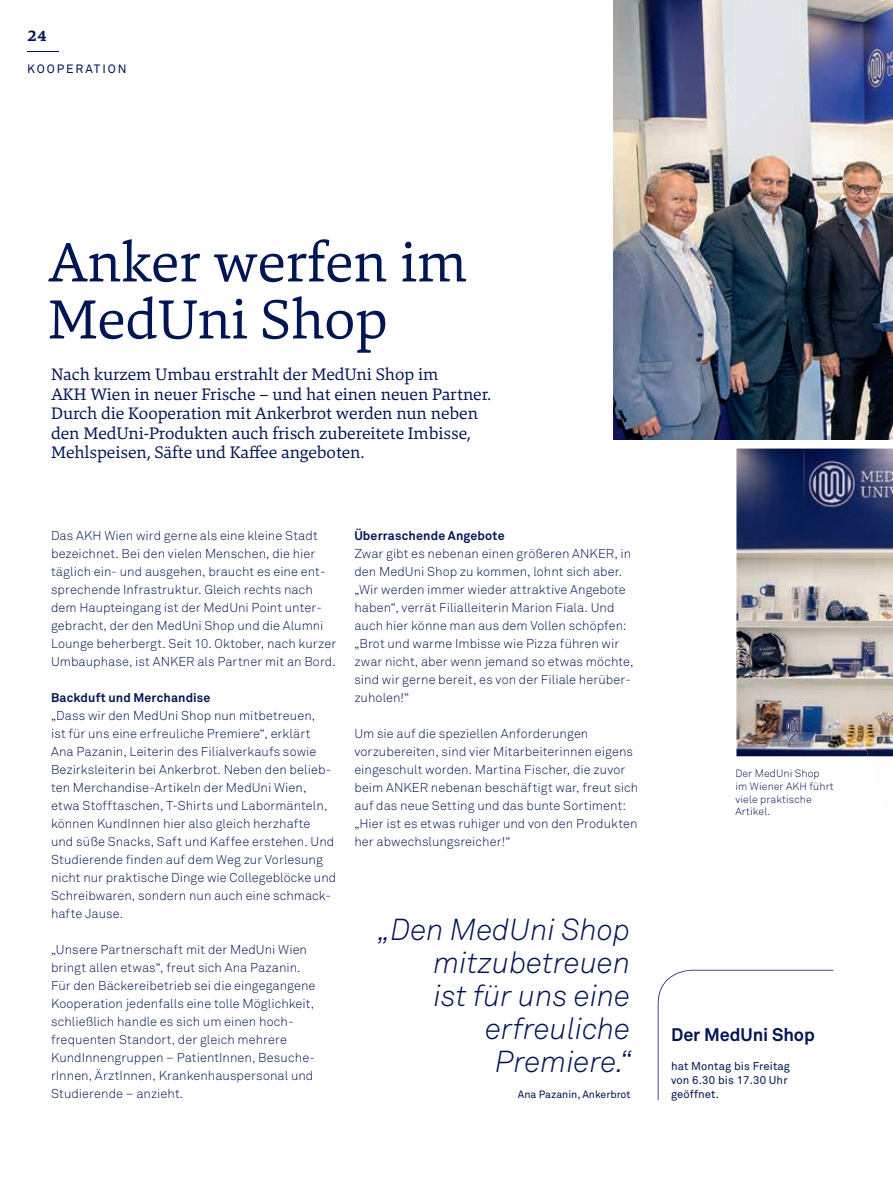
<style>
.page{position:relative;width:893px;height:1191px;background:#fff}
.page>*{position:absolute;margin:0;border:0;box-sizing:border-box;transform-origin:0 0}
.t1{font:57px/57px "Danton";color:#001554}
.t2{font:italic 300 30px/33px "Akkurat Pro";color:#001554;text-align:right}
.t3{font:700 18px "Akkurat Pro";letter-spacing:-.005em;color:#001554}
.t4{font:17.25px/19.5px "Danton";color:#001554}
.t5{font:700 16.5px "Danton";color:#001554}
.t6{font:300 12.75px/18px "Akkurat Pro";letter-spacing:.005em;color:#001554}
.t7{font:700 12.45px "Akkurat Pro";letter-spacing:.01em;color:#001554}
.t8{font:12px "Akkurat Pro";letter-spacing:.16em;color:#001554}
.t9{font:11.25px/14.2px "Akkurat Pro";letter-spacing:.01em;color:#001554}
.t10{font:300 10.5px/12.8px "Akkurat Pro";letter-spacing:.01em;color:#001554}
.t11{font:10.5px "Akkurat Pro";color:#001554}
</style>
<div class="page">
<hr style="left:28px;top:51px;width:31px;height:1px;background:#001554">
<img style="left:613px;top:0;width:280px;height:439px">
<img style="left:736px;top:448px;width:157px;height:308px">
<svg style="left:658px;top:969px;width:175px;height:131px"></svg>
<img style="left:863px;top:732px;width:30px;height:24px">
<p class="t5" style="left:28px;top:25px;width:21px">24</p>
<p class="t8" style="left:27px;top:62px;width:101px">KOOPERATION</p>
<h1 class="t1" style="left:48px;top:233px;width:420px">Anker werfen im<br>MedUni Shop</h1>
<p class="t4" style="left:51px;top:364px;width:442px">Nach kurzem Umbau erstrahlt der MedUni Shop im<br>AKH Wien in neuer Frische – und hat einen neuen Partner.<br>Durch die Kooperation mit Ankerbrot werden nun neben den MedUni-Produkten auch frisch zubereitete Imbisse, Mehlspeisen, Säfte und Kaffee angeboten.</p>
<p class="t6" style="left:51px;top:527px;width:287px">Das AKH Wien wird gerne als eine kleine Stadt bezeichnet. Bei den vielen Menschen, die hier täglich ein- und ausgehen, braucht es eine ent&shy;sprechende Infrastruktur. Gleich rechts nach dem Haupteingang ist der MedUni Point unter&shy;gebracht, der den MedUni Shop und die Alumni Lounge beherbergt. Seit 10. Oktober, nach kurzer Umbauphase, ist ANKER als Partner mit an Bord.</p>
<p class="t7" style="left:51px;top:690px;width:161px">Backduft und Merchandise</p>
<p class="t6" style="left:51px;top:707px;width:287px">„Dass wir den MedUni Shop nun mitbetreuen,<br>ist für uns eine erfreuliche Premiere“, erklärt Ana Pazanin, Leiterin des Filialverkaufs sowie Bezirksleiterin bei Ankerbrot. Neben den belieb&shy;ten Merchandise-Artikeln der MedUni Wien, etwa Stofftaschen, T-Shirts und Labormänteln, können KundInnen hier also gleich herzhafte<br>und süße Snacks, Saft und Kaffee erstehen. Und Studierende finden auf dem Weg zur Vorlesung nicht nur praktische Dinge wie Collegeblöcke und Schreib waren, sondern nun auch eine schmack&shy;hafte Jause.</p>
<p class="t6" style="left:51px;top:941px;width:266px">„Unsere Partnerschaft mit der MedUni Wien bringt allen etwas“, freut sich Ana Pazanin.<br>Für den Bäckereibetrieb sei die eingegangene Kooperation jedenfalls eine tolle Möglichkeit, schließlich handle es sich um einen hoch&shy;frequenten Standort, der gleich mehrere KundInnen gruppen – PatientInnen, Besuche&shy;rInnen, ÄrztInnen, Krankenhauspersonal und Studierende – anzieht.</p>
<p class="t7" style="left:354px;top:528px;width:152px">Überraschende Angebote</p>
<p class="t6" style="left:354px;top:545px;width:281px">Zwar gibt es nebenan einen größeren ANKER, in den MedUni Shop zu kommen, lohnt sich aber. „Wir werden immer wieder attraktive Angebote haben“, verrät Filialleiterin Marion Fiala. Und auch hier könne man aus dem Vollen schöpfen: „Brot und warme Imbisse wie Pizza führen wir zwar nicht, aber wenn jemand so etwas möchte, sind wir gerne bereit, es von der Filiale herüber&shy;zuholen!“</p>
<p class="t6" style="left:354px;top:725px;width:285px">Um sie auf die speziellen Anforderungen vorzubereiten, sind vier Mitarbeiterinnen eigens eingeschult worden. Martina Fischer, die zuvor beim ANKER nebenan beschäftigt war, freut sich auf das neue Setting und das bunte Sortiment: „Hier ist es etwas ruhiger und von den Produkten her abwechslungsreicher!“</p>
<h2 class="t2" style="left:379px;top:913px;width:255px">„Den MedUni Shop mitzubetreuen<br>ist für uns eine erfreuliche<br>Premiere.“</h2>
<p class="t11" style="left:518px;top:1088px;width:114px">Ana Pazanin, Ankerbrot</p>
<p class="t10" style="left:735px;top:767px;width:100px">Der MedUni Shop im Wiener AKH führt viele praktische<br>Artikel.</p>
<h3 class="t3" style="left:671px;top:1024px;width:145px">Der MedUni Shop</h3>
<p class="t9" style="left:671px;top:1059px;width:121px">hat Montag bis Freitag von 6.30 bis 17.30 Uhr geöffnet.</p>
</div>
